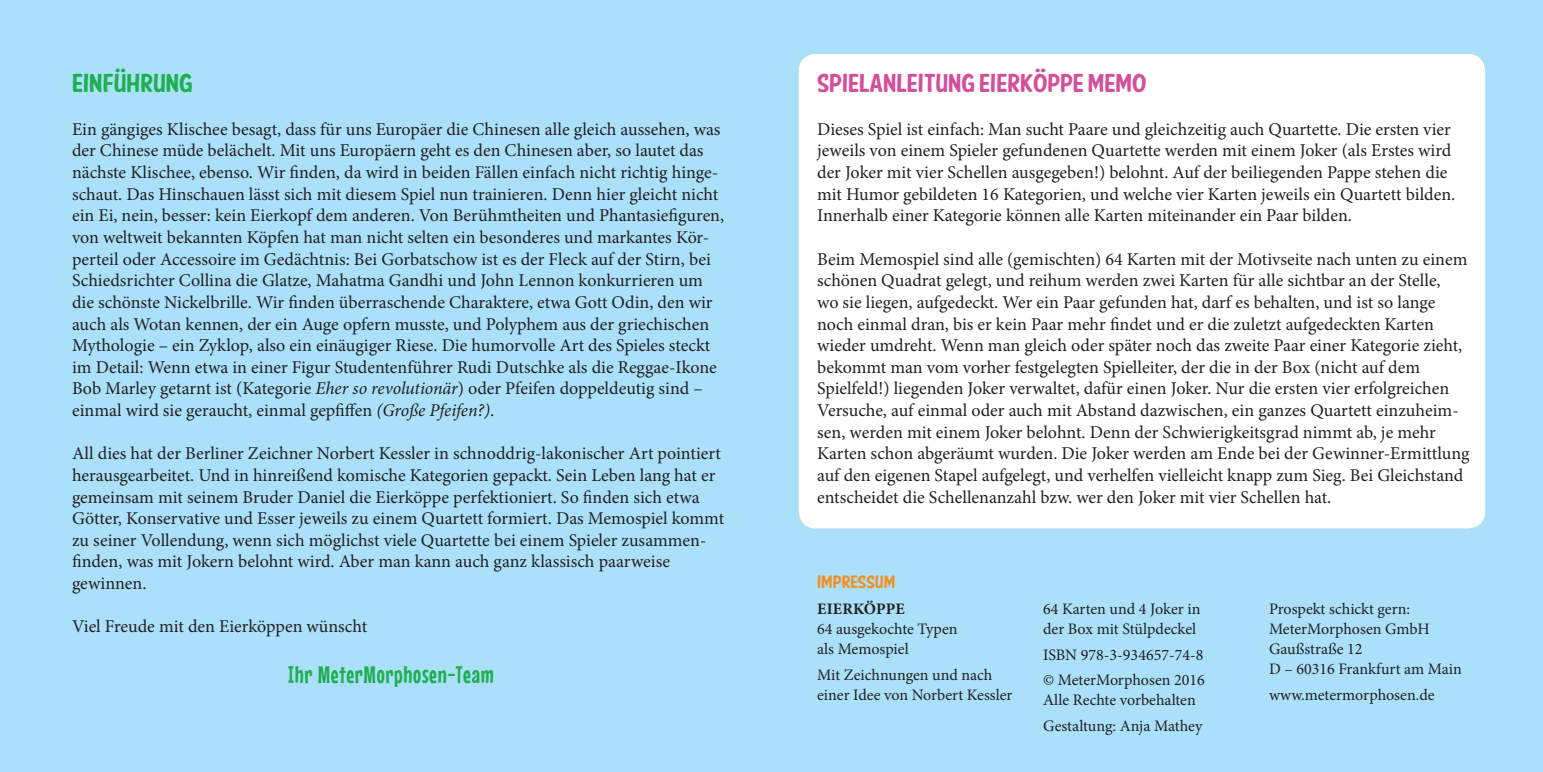
<style>
.page{position:relative;width:1543px;height:772px;background:#fff}
.page>*{position:absolute;margin:0;border:0;box-sizing:border-box;transform-origin:0 0}
.t1{font:26px "FTYSPEEDYCASUALNCV";color:#d34f9c}
.t2{font:26px "FTYSPEEDYCASUALNCV";color:#1daf50}
.t3{font:24px "Mouse Memoirs";letter-spacing:.03em;color:#1daf50}
.t4{font:18px/21.6px "Minion Pro";color:#231f20}
.t5{font:18px "FTYSPEEDYCASUALNCV";color:#f09024}
.t6{font:16px/20px "Minion Pro";color:#231f20}
.t7{font:700 16px "Minion Pro";letter-spacing:.005em;color:#231f20}
.s1{font-style:italic}
</style>
<div class="page">
<div style="left:0;top:0;width:1542px;height:771px;background:#aae0f9"></div>
<div style="left:798px;top:54px;width:686px;height:474px;background:#fff;border-radius:17px"></div>
<h1 class="t2" style="left:72px;top:63px;width:122px">EINFÜHRUNG</h1>
<p class="t4" style="left:72px;top:118px;width:653px">Ein gängiges Klischee besagt, dass für uns Europäer die Chinesen alle gleich aussehen, was der Chinese müde belächelt. Mit uns Europäern geht es den Chinesen aber, so lautet das nächste Klischee, ebenso. Wir finden, da wird in beiden Fällen einfach nicht richtig hinge&shy;schaut. Das Hinschauen lässt sich mit diesem Spiel nun trainieren. Denn hier gleicht nicht ein Ei, nein, besser: kein Eierkopf dem anderen. Von Berühmtheiten und Phantasiefiguren, von weltweit bekannten Köpfen hat man nicht selten ein besonderes und markantes Kör&shy;perteil oder Accessoire im Gedächtnis: Bei Gorbatschow ist es der Fleck auf der Stirn, bei Schiedsrichter Collina die Glatze, Mahatma Gandhi und John Lennon konkurrieren um die schönste Nickelbrille. Wir finden überraschende Charaktere, etwa Gott Odin, den wir auch als Wotan kennen, der ein Auge opfern musste, und Polyphem aus der griechischen Mythologie – ein Zyklop, also ein einäugiger Riese. Die humorvolle Art des Spieles steckt im Detail: Wenn etwa in einer Figur Studentenführer Rudi Dutschke als die Reggae-Ikone Bob Marley getarnt ist (Kategorie <span class="s1">Eher so revolutionär</span>) oder Pfeifen doppeldeutig sind – einmal wird sie geraucht, einmal gepfiffen <span class="s1">(Große Pfeifen?)</span>.</p>
<p class="t4" style="left:72px;top:442px;width:653px">All dies hat der Berliner Zeichner Norbert Kessler in schnoddrig-lakonischer Art pointiert herausgearbeitet. Und in hinreißend komische Kategorien gepackt. Sein Leben lang hat er gemeinsam mit seinem Bruder Daniel die Eierköppe perfektioniert. So finden sich etwa Götter, Konservative und Esser jeweils zu einem Quartett formiert. Das Memospiel kommt zu seiner Vollendung, wenn sich möglichst viele Quartette bei einem Spieler zusammen&shy;finden, was mit Jokern belohnt wird. Aber man kann auch ganz klassisch paarweise gewinnen.</p>
<p class="t4" style="left:72px;top:615px;width:297px">Viel Freude mit den Eierköppen wünscht</p>
<h2 class="t3" style="left:288px;top:659px;width:207px">Ihr MeterMorphosen-Team</h2>
<h1 class="t1" style="left:817px;top:63px;width:331px">SPIELANLEITUNG EIERKÖPPE MEMO</h1>
<p class="t4" style="left:817px;top:118px;width:639px">Dieses Spiel ist einfach: Man sucht Paare und gleichzeitig auch Quartette. Die ersten vier jeweils von einem Spieler gefundenen Quartette werden mit einem Joker (als Erstes wird der Joker mit vier Schellen ausgegeben!) belohnt. Auf der beiliegenden Pappe stehen die mit Humor gebildeten 16 Kategorien, und welche vier Karten jeweils ein Quartett bilden.<br>Innerhalb einer Kategorie können alle Karten miteinander ein Paar bilden.</p>
<p class="t4" style="left:817px;top:248px;width:654px">Beim Memospiel sind alle (gemischten) 64 Karten mit der Motivseite nach unten zu einem schönen Quadrat gelegt, und reihum werden zwei Karten für alle sichtbar an der Stelle,<br>wo sie liegen, aufgedeckt. Wer ein Paar gefunden hat, darf es behalten, und ist so lange noch einmal dran, bis er kein Paar mehr findet und er die zuletzt aufgedeckten Karten wieder umdreht. Wenn man gleich oder später noch das zweite Paar einer Kategorie zieht, bekommt man vom vorher festgelegten Spielleiter, der die in der Box (nicht auf dem Spielfeld!) liegenden Joker verwaltet, dafür einen Joker. Nur die ersten vier erfolgreichen Versuche, auf einmal oder auch mit Abstand dazwischen, ein ganzes Quartett einzuheim&shy;sen, werden mit einem Joker belohnt. Denn der Schwierigkeitsgrad nimmt ab, je mehr Karten schon abgeräumt wurden. Die Joker werden am Ende bei der Gewinner-Ermittlung auf den eigenen Stapel aufgelegt, und verhelfen vielleicht knapp zum Sieg. Bei Gleichstand entscheidet die Schellenanzahl bzw. wer den Joker mit vier Schellen hat.</p>
<p class="t5" style="left:817px;top:568px;width:80px">IMPRESSUM</p>
<p class="t7" style="left:817px;top:597px;width:88px">EIERKÖPPE</p>
<p class="t6" style="left:817px;top:618px;width:142px">64 ausgekochte Typen als Memospiel</p>
<p class="t6" style="left:817px;top:664px;width:197px">Mit Zeichnungen und nach einer Idee von Norbert Kessler</p>
<p class="t6" style="left:1042px;top:598px;width:159px">64 Karten und 4 Joker in der Box mit Stülpdeckel</p>
<p class="t6" style="left:1042px;top:641px;width:163px;line-height:25.6px">ISBN 978-3-934657-74-8 © MeterMorphosen 2016</p>
<p class="t6" style="left:1042px;top:687px;width:161px;line-height:25.6px">Alle Rechte vorbehalten<br>Gestaltung: Anja Mathey</p>
<p class="t6" style="left:1268px;top:598px;width:194px">Prospekt schickt gern:<br>MeterMorphosen GmbH<br>Gaußstraße 12<br>D – 60316 Frankfurt am Main</p>
<p class="t6" style="left:1268px;top:684px;width:167px">www.metermorphosen.de</p>
</div>
